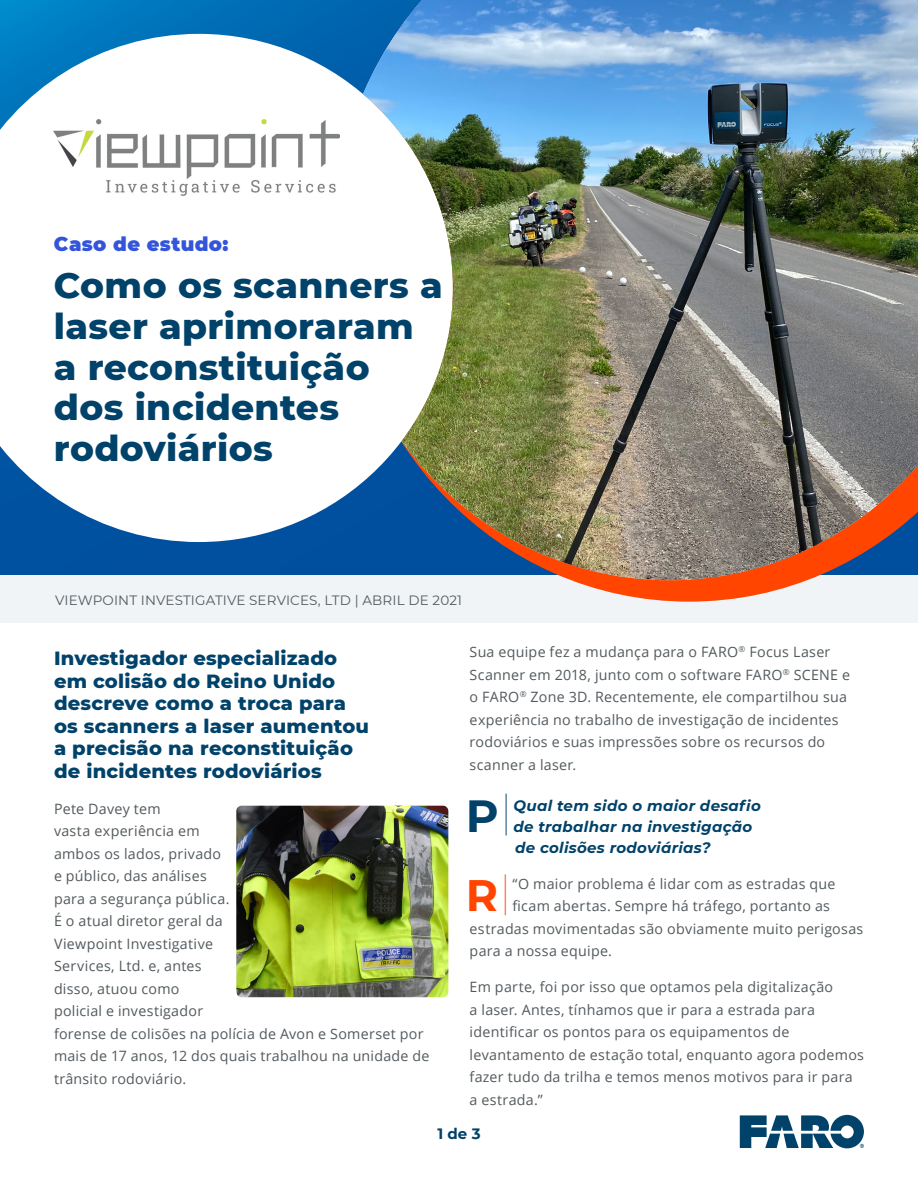
<style>
.page{position:relative;width:918px;height:1188px;background:#fff}
.page>*{position:absolute;margin:0;border:0;box-sizing:border-box;transform-origin:0 0}
.t1{font:700 45px "Montserrat";color:#01426a}
.t2{font:700 43.95px "Montserrat";color:#ff4500}
.t3{font:800 36px/40.8px "Montserrat";letter-spacing:.01em;color:#01426a}
.t4{font:800 19.5px/22.5px "Montserrat";letter-spacing:.01em;color:#01426a}
.t5{font:900 19.5px "Montserrat";letter-spacing:.02em;color:#3455db}
.t6{font:italic 700 15px/21px "Montserrat";letter-spacing:.02em;color:#01426a}
.t7{font:700 15px "Montserrat";color:#01426a}
.t8{font:14.25px/22.5px "Open Sans";letter-spacing:.02em;color:#52595d}
.t9{font:13.5px "Montserrat";letter-spacing:.01em;color:#52595d}
.s1{font-weight:100}
</style>
<div class="page">
<div style="left:0;top:574px;width:918px;height:48px;background:#f1f4f6"></div>
<svg style="left:0;top:0;width:345px;height:574px;background:#0063ae"></svg>
<svg style="left:345px;top:0;width:463px;height:602px"></svg>
<svg style="left:0;top:34px;width:363px;height:508px"></svg>
<img style="left:363px;top:0;width:555px;height:580px">
<img style="left:54px;top:119px;width:285px;height:77px">
<svg style="left:740px;top:1115px;width:124px;height:33px"></svg>
<img style="left:236px;top:806px;width:212px;height:191px">
<h3 class="t5" style="left:54px;top:229px;width:176px">Caso de estudo:</h3>
<h3 class="t3" style="left:54px;top:263px;width:390px">Como os scanners a laser aprimoraram a reconstituição dos incidentes rodoviários</h3>
<p class="t9" style="left:55px;top:590px;width:408px">VIEWPOINT INVESTIGATIVE SERVICES, LTD | ABRIL DE 2021</p>
<h3 class="t4" style="left:54px;top:646px;width:317px">Investigador especializado em colisão do Reino Unido descreve como a troca para os scanners a laser aumentou a precisão na reconstituição de incidentes rodoviários</h3>
<p class="t8" style="left:54px;top:797px;width:377px">Pete Davey tem<br>vasta experiência em<br>ambos os lados, privado<br>e público, das análises<br>para a segurança pública.<br>É o atual diretor geral da<br>Viewpoint Investigative<br>Services, Ltd. e, antes<br>disso, atuou como<br>policial e investigador<br>forense de colisões na polícia de Avon e Somerset por mais de 17 anos, 12 dos quais trabalhou na unidade de trânsito rodoviário.</p>
<p class="t8" style="left:470px;top:640px;width:382px">Sua equipe fez a mudança para o FARO<sup>®</sup> Focus Laser Scanner em 2018, junto com o software FARO<sup>®</sup> SCENE e o FARO<sup>®</sup> Zone 3D. Recentemente, ele compartilhou sua experiência no trabalho de investigação de incidentes rodoviários e suas impressões sobre os recursos do scanner a laser.</p>
<h1 class="t1" style="left:466px;top:784px;width:48px">P<span class="s1">|</span></h1>
<p class="t6" style="left:514px;top:794px;width:249px">Qual tem sido o maior desafio de trabalhar na investigação de colisões rodoviárias?</p>
<h2 class="t2" style="left:466px;top:864px;width:47px">R<span class="s1">|</span></h2>
<p class="t8" style="left:513px;top:872px;width:324px">“O maior problema é lidar com as estradas que</p>
<p class="t8" style="left:513px;top:895px;width:319px">ficam abertas. Sempre há tráfego, portanto as</p>
<p class="t8" style="left:470px;top:917px;width:395px">estradas movimentadas são obviamente muito perigosas</p>
<p class="t8" style="left:470px;top:940px;width:144px">para a nossa equipe.</p>
<p class="t8" style="left:470px;top:976px;width:396px">Em parte, foi por isso que optamos pela digitalização<br>a laser. Antes, tínhamos que ir para a estrada para identificar os pontos para os equipamentos de levantamento de estação total, enquanto agora podemos fazer tudo da trilha e temos menos motivos para ir para a estrada.”</p>
<p class="t7" style="left:437px;top:1123px;width:45px">1 de 3</p>
</div>
